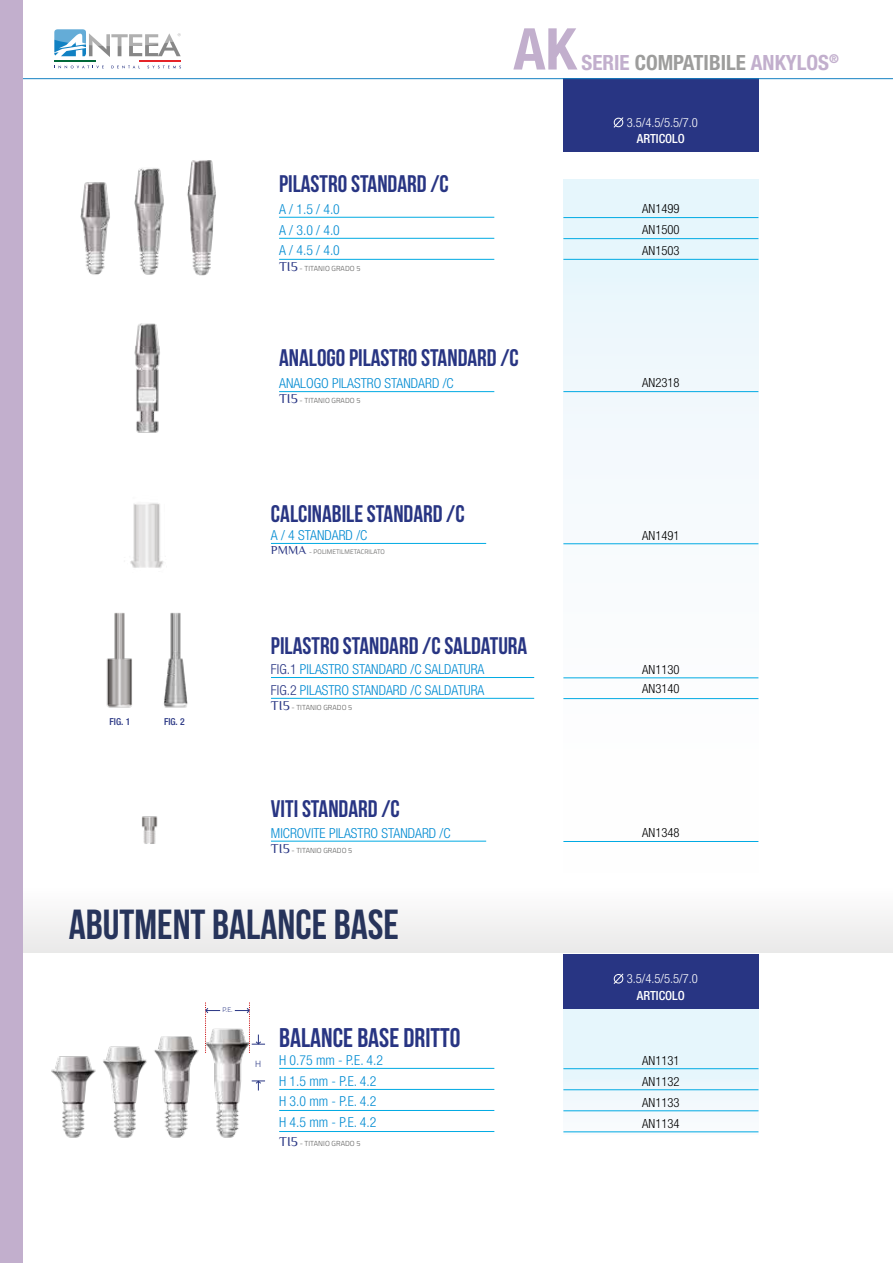
<style>
.page{position:relative;width:893px;height:1263px;background:#fff}
.page>*{position:absolute;margin:0;border:0;box-sizing:border-box;transform-origin:0 0}
.t1{font:700 condensed 57.6px "Helvetica Neue LT Std";color:#c2afcd}
.t2{font:42px "Bebas Neue";color:#27345b}
.t3{font:27px "Bebas Neue";color:#283583}
.t4{font:24px "Bebas Neue";color:#283583}
.t5{font:700 condensed 21px "Helvetica Neue LT Std";color:#c2afcd}
.t6{font:300 condensed 13.8px/20.7px "Helvetica Neue LT Std";color:#008bd2}
.t7{font:300 condensed 12.6px/21px "Helvetica Neue LT Std";color:#000}
.t8{font:300 condensed 12.6px "Helvetica Neue LT Std";color:#fff}
.t9{font:500 condensed 12.6px "Helvetica Neue LT Std";color:#fff}
.t10{font:500 condensed 9.6px "Helvetica Neue LT Std";color:#283583}
.t11{font:300 9px "Titillium";color:#283583}
.t12{font:300 7.35px "Titillium";letter-spacing:.01em;color:#575756}
.t13{font:300 6.75px "Titillium";color:#283583}
.t14{font:300 6.6px "Titillium";letter-spacing:.01em;color:#575756}
.s1{color:#9d9d9c}
.s2{font-family:"Philosopher";font-weight:400;font-size:13.5px;color:#283583}
.s3{font-family:"Philosopher";font-weight:400;font-size:12.15px;color:#283583}
.s4{color:#283583}
</style>
<div class="page">
<div style="left:563px;top:180px;width:195px;height:693px;background:linear-gradient(to bottom,#e6f5fc,#fffffe)"></div>
<div style="left:563px;top:79px;width:195px;height:73px;background:#283583"></div>
<svg style="left:613px;top:117px;width:11px;height:11px"></svg>
<svg style="left:563px;top:1008px;width:195px;height:125px"></svg>
<div style="left:563px;top:954px;width:195px;height:54px;background:#283583"></div>
<svg style="left:613px;top:973px;width:11px;height:11px"></svg>
<img style="left:80px;top:182px;width:30px;height:93px">
<img style="left:134px;top:168px;width:30px;height:107px">
<img style="left:187px;top:160px;width:29px;height:116px">
<img style="left:134px;top:323px;width:26px;height:110px">
<img style="left:106px;top:612px;width:26px;height:96px">
<img style="left:163px;top:612px;width:25px;height:96px">
<img style="left:130px;top:503px;width:34px;height:65px">
<div style="left:0;top:879px;width:893px;height:74px;background:#f5f4f4"></div>
<img style="left:51px;top:1028px;width:214px;height:110px">
<svg style="left:252px;top:1081px;width:13px;height:9px"></svg>
<hr style="left:279px;top:1068px;width:215px;height:1px;background:#00aae3">
<hr style="left:279px;top:1089px;width:215px;height:1px;background:#00aae3">
<hr style="left:279px;top:1110px;width:215px;height:1px;background:#00aae3">
<hr style="left:279px;top:1131px;width:215px;height:1px;background:#00aae3">
<hr style="left:563px;top:1068px;width:195px;height:1px;background:#00aae3">
<hr style="left:563px;top:1089px;width:195px;height:1px;background:#00aae3">
<hr style="left:563px;top:1110px;width:195px;height:1px;background:#00aae3">
<hr style="left:563px;top:1131px;width:195px;height:1px;background:#00aae3">
<svg style="left:205px;top:1002px;width:15px;height:51px"></svg>
<svg style="left:235px;top:1002px;width:30px;height:51px"></svg>
<hr style="left:279px;top:259px;width:215px;height:1px;background:#00aae3">
<hr style="left:279px;top:391px;width:215px;height:1px;background:#00aae3">
<hr style="left:279px;top:217px;width:215px;height:1px;background:#00aae3">
<hr style="left:279px;top:238px;width:215px;height:1px;background:#00aae3">
<hr style="left:271px;top:543px;width:215px;height:1px;background:#00aae3">
<hr style="left:271px;top:677px;width:263px;height:1px;background:#00aae3">
<hr style="left:271px;top:698px;width:263px;height:1px;background:#00aae3">
<hr style="left:271px;top:841px;width:215px;height:1px;background:#00aae3">
<img style="left:142px;top:816px;width:16px;height:28px">
<hr style="left:563px;top:217px;width:195px;height:1px;background:#00aae3">
<hr style="left:563px;top:391px;width:195px;height:1px;background:#00aae3">
<hr style="left:563px;top:238px;width:195px;height:1px;background:#00aae3">
<hr style="left:563px;top:259px;width:195px;height:1px;background:#00aae3">
<hr style="left:563px;top:543px;width:195px;height:1px;background:#00aae3">
<hr style="left:563px;top:678px;width:195px;height:1px;background:#00aae3">
<hr style="left:563px;top:698px;width:195px;height:1px;background:#00aae3">
<hr style="left:563px;top:841px;width:195px;height:1px;background:#00aae3">
<svg style="left:54px;top:65px;width:50px;height:3px"></svg>
<svg style="left:111px;top:65px;width:29px;height:3px"></svg>
<svg style="left:147px;top:65px;width:34px;height:3px"></svg>
<svg style="left:54px;top:40px;width:127px;height:17px"></svg>
<hr style="left:54px;top:60px;width:42px;height:1px;background:#016939">
<hr style="left:139px;top:60px;width:42px;height:1px;background:#e52429">
<svg style="left:43px;top:19px;width:149px;height:27px"></svg>
<hr style="left:0;top:78px;width:893px;height:1px;background:#1581c2">
<div style="left:0;top:0;width:23px;height:1263px;background:#c2afcd"></div>
<h1 class="t1" style="left:513px;top:14px;width:65px">AK</h1>
<h3 class="t5" style="left:581px;top:49px;width:259px">SERIE <span class="s1">COMPATIBILE</span> ANKYLOS<sup>®</sup></h3>
<p class="t8" style="left:627px;top:115px;width:73px">3.5/4.5/5.5/7.0</p>
<h3 class="t4" style="left:279px;top:171px;width:171px">PILASTRO STANDARD /C</h3>
<p class="t6" style="left:279px;top:199px;width:62px;text-align:justify">A / 1.5 / 4.0<br>A / 3.0 / 4.0<br>A / 4.5 / 4.0</p>
<p class="t12" style="left:279px;top:263px;width:83px"><span class="s2">TI5</span> - TITANIO GRADO 5</p>
<h3 class="t4" style="left:279px;top:345px;width:241px">ANALOGO PILASTRO STANDARD /C</h3>
<p class="t6" style="left:279px;top:373px;width:176px">ANALOGO PILASTRO STANDARD /C</p>
<p class="t12" style="left:279px;top:395px;width:83px"><span class="s2">TI5</span> - TITANIO GRADO 5</p>
<h3 class="t4" style="left:271px;top:500px;width:195px">CALCINABILE STANDARD /C</h3>
<p class="t6" style="left:271px;top:525px;width:98px">A / 4 STANDARD /C</p>
<p class="t14" style="left:271px;top:547px;width:115px"><span class="s3">PMMA</span> - POLIMETILMETACRILATO</p>
<h3 class="t4" style="left:271px;top:632px;width:258px">PILASTRO STANDARD /C SALDATURA</h3>
<p class="t6" style="left:271px;top:659px;width:215px"><span class="s4">FIG.1</span> PILASTRO STANDARD /C SALDATURA<br><span class="s4">FIG.2</span> PILASTRO STANDARD /C SALDATURA</p>
<p class="t10" style="left:110px;top:715px;width:22px">FIG. 1</p>
<p class="t10" style="left:164px;top:715px;width:22px">FIG. 2</p>
<p class="t12" style="left:271px;top:702px;width:83px"><span class="s2">TI5</span> - TITANIO GRADO 5</p>
<h3 class="t4" style="left:271px;top:796px;width:130px">VITI STANDARD /C</h3>
<p class="t6" style="left:271px;top:822px;width:181px">MICROVITE PILASTRO STANDARD /C</p>
<p class="t12" style="left:271px;top:845px;width:83px"><span class="s2">TI5</span> - TITANIO GRADO 5</p>
<h2 class="t2" style="left:69px;top:902px;width:332px">ABUTMENT BALANCE BASE</h2>
<p class="t13" style="left:223px;top:1005px;width:11px">P.E.</p>
<h3 class="t3" style="left:279px;top:1023px;width:183px">BALANCE BASE DRITTO</h3>
<p class="t11" style="left:255px;top:1057px;width:8px">H</p>
<p class="t6" style="left:279px;top:1050px;width:105px">H 0.75 mm - P.E. 4.2<br>H 1.5 mm - P.E. 4.2<br>H 3.0 mm - P.E. 4.2<br>H 4.5 mm - P.E. 4.2</p>
<p class="t12" style="left:279px;top:1138px;width:83px"><span class="s2">TI5</span> - TITANIO GRADO 5</p>
<p class="t9" style="left:637px;top:131px;width:49px">ARTICOLO</p>
<p class="t7" style="left:642px;top:198px;width:39px">AN1499</p>
<p class="t7" style="left:642px;top:220px;width:39px">AN1500<br>AN1503</p>
<p class="t7" style="left:642px;top:372px;width:39px">AN2318</p>
<p class="t7" style="left:642px;top:524px;width:39px">AN1491</p>
<p class="t7" style="left:642px;top:659px;width:39px;line-height:19.5px">AN1130<br>AN3140</p>
<p class="t7" style="left:642px;top:822px;width:39px">AN1348</p>
<p class="t8" style="left:627px;top:971px;width:73px">3.5/4.5/5.5/7.0</p>
<p class="t9" style="left:637px;top:987px;width:49px">ARTICOLO</p>
<p class="t7" style="left:642px;top:1049px;width:39px;text-align:justify">AN1131<br>AN1132<br>AN1133<br>AN1134</p>
</div>
